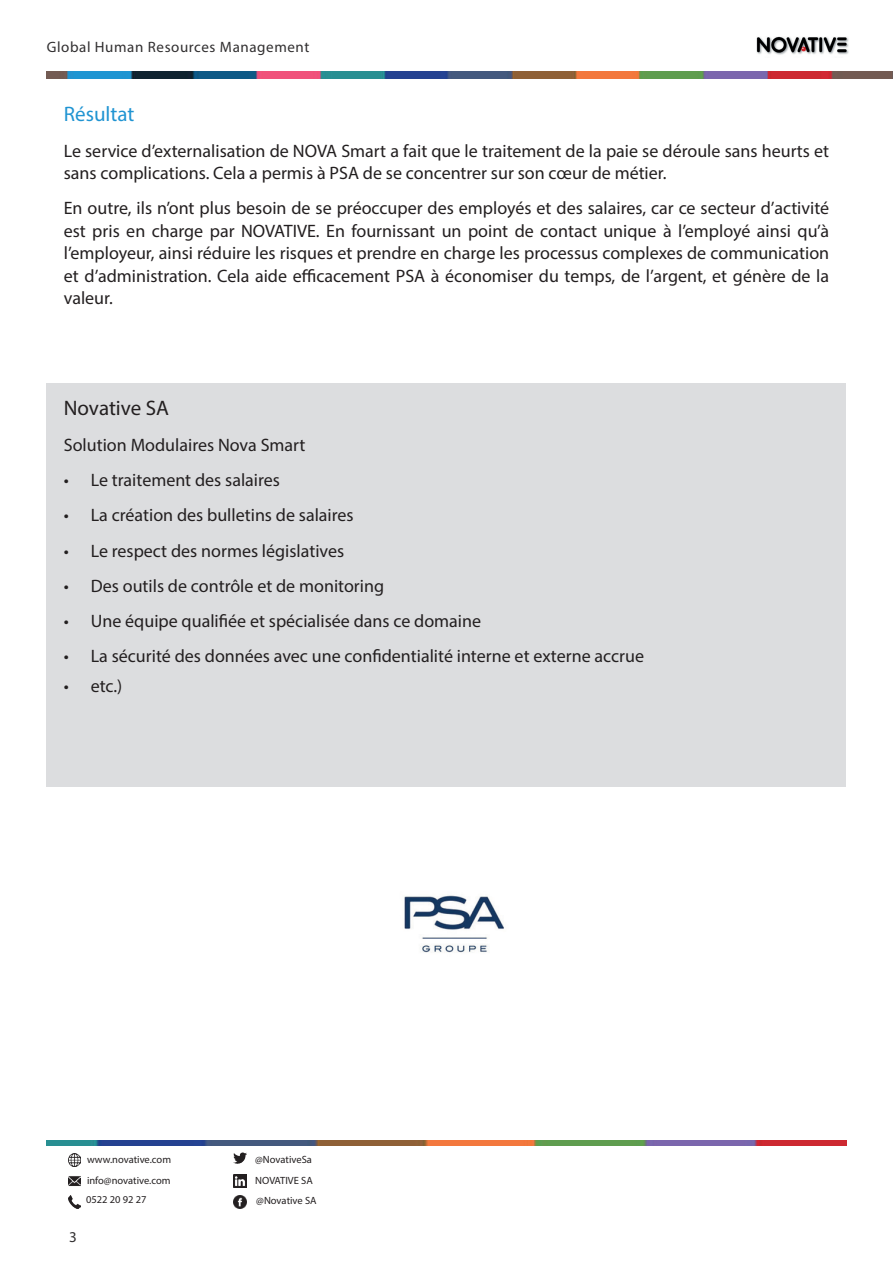
<style>
.page{position:relative;width:893px;height:1263px;background:#fff}
.page>*{position:absolute;margin:0;border:0;box-sizing:border-box;transform-origin:0 0}
.t1{font:21px "Myriad Pro";color:#231f20}
.t2{font:21px "Myriad Pro";color:#2094d2}
.t3{font:18px/22.5px "Myriad Pro";color:#231f20}
.t4{font:15px "Myriad Pro";letter-spacing:.04em;color:#312f30}
.t5{font:10.5px/21.3px "Myriad Pro";color:#231f20}
</style>
<div class="page">
<img style="left:47px;top:72px;width:846px;height:6px">
<div style="left:47px;top:383px;width:799px;height:404px;background:#dcdddf"></div>
<img style="left:47px;top:1141px;width:799px;height:4px">
<svg style="left:68px;top:1153px;width:13px;height:13px"></svg>
<svg style="left:68px;top:1176px;width:13px;height:10px"></svg>
<svg style="left:68px;top:1195px;width:13px;height:13px"></svg>
<svg style="left:234px;top:1152px;width:13px;height:12px"></svg>
<svg style="left:234px;top:1174px;width:13px;height:13px"></svg>
<svg style="left:234px;top:1195px;width:13px;height:13px"></svg>
<img style="left:404px;top:895px;width:100px;height:58px">
<img style="left:757px;top:36px;width:92px;height:19px">
<p class="t4" style="left:47px;top:38px;width:264px">Global Human Resources Management</p>
<p class="t2" style="left:64px;top:101px;width:72px">Résultat</p>
<p class="t3" style="left:64px;top:139px;width:767px">Le service d’externalisation de NOVA Smart a fait que le traitement de la paie se déroule sans heurts et sans complications. Cela a permis à PSA de se concentrer sur son cœur de métier.</p>
<p class="t3" style="left:64px;top:197px;width:767px;text-align:justify">En outre, ils n’ont plus besoin de se préoccuper des employés et des salaires, car ce secteur d’activité est pris en charge par NOVATIVE. En fournissant un point de contact unique à l’employé ainsi qu’à l’employeur, ainsi réduire les risques et prendre en charge les processus complexes de communication et d’administration. Cela aide efficacement PSA à économiser du temps, de l’argent, et génère de la valeur.</p>
<p class="t1" style="left:64px;top:395px;width:107px">Novative SA</p>
<p class="t3" style="left:64px;top:433px;width:243px">Solution Modulaires Nova Smart</p>
<p class="t3" style="left:64px;top:468px;width:218px">• Le traitement des salaires</p>
<p class="t3" style="left:64px;top:504px;width:291px">• La création des bulletins de salaires</p>
<p class="t3" style="left:64px;top:539px;width:282px">• Le respect des normes législatives</p>
<p class="t3" style="left:64px;top:574px;width:322px">• Des outils de contrôle et de monitoring</p>
<p class="t3" style="left:64px;top:609px;width:419px">• Une équipe qualifiée et spécialisée dans ce domaine</p>
<p class="t3" style="left:64px;top:645px;width:582px">• La sécurité des données avec une confidentialité interne et externe accrue</p>
<p class="t3" style="left:64px;top:674px;width:60px">• etc.)</p>
<p class="t5" style="left:87px;top:1148px;width:86px">www.novative.com info@novative.com</p>
<p class="t5" style="left:86px;top:1189px;width:62px">0522 20 92 27</p>
<p class="t4" style="left:69px;top:1227px;width:9px">3</p>
<p class="t5" style="left:255px;top:1148px;width:59px">@NovativeSa<br>NOVATIVE SA</p>
<p class="t5" style="left:256px;top:1189px;width:62px">@Novative SA</p>
</div>
